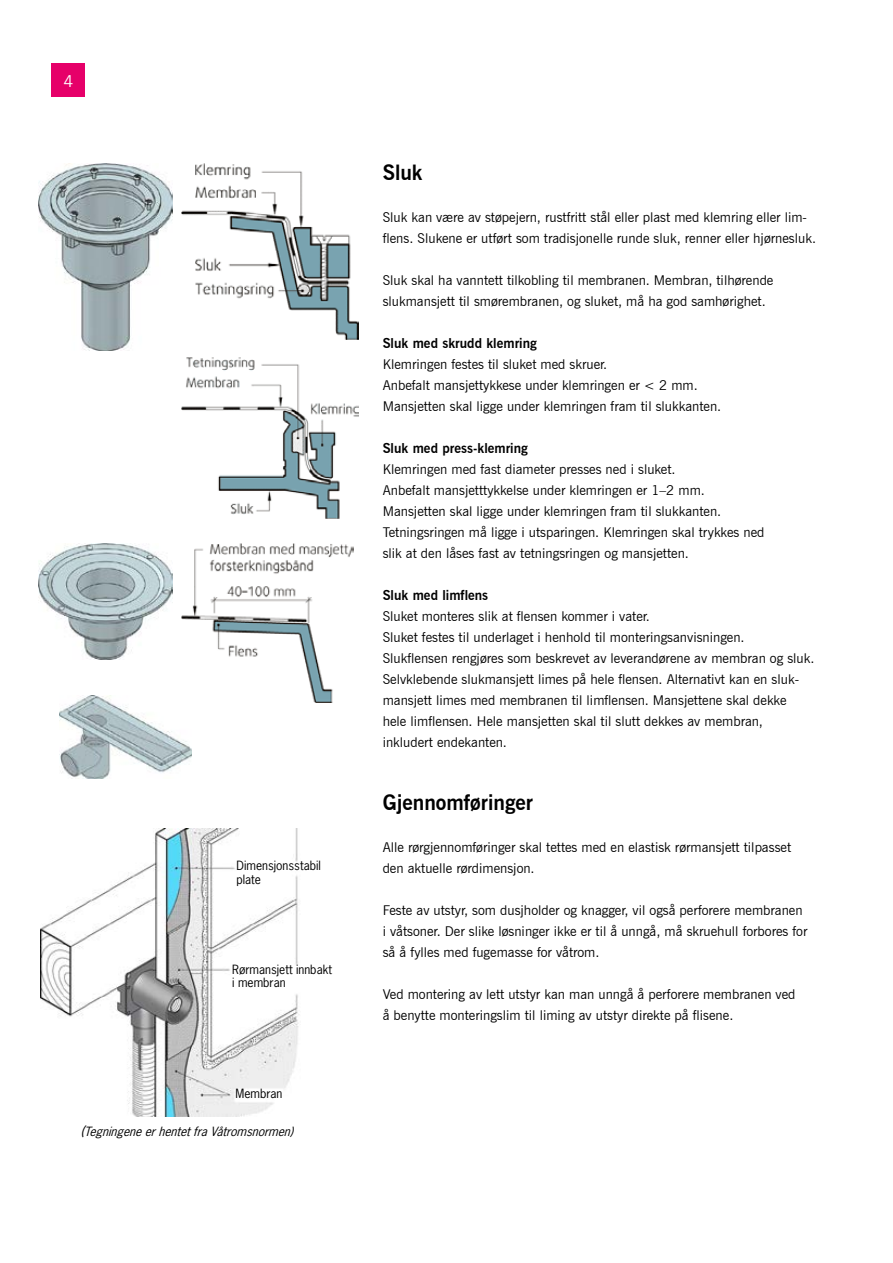
<style>
.page{position:relative;width:893px;height:1263px;background:#fff}
.page>*{position:absolute;margin:0;border:0;box-sizing:border-box;transform-origin:0 0}
.t1{font:700 21px "News Gothic BT";color:#000}
.t2{font:16.5px "News Gothic BT";color:#fff}
.t3{font:13.5px/21px "News Gothic BT";color:#000}
.t4{font:700 13.5px "News Gothic BT";color:#000}
.t5{font:12px/13.5px "News Gothic Std";color:#000}
.t6{font:italic 12px "News Gothic Std";color:#000}
.s1{font-size:13.5px}
</style>
<div class="page">
<div style="left:52px;top:64px;width:33px;height:33px;background:#e60069"></div>
<img style="left:38px;top:164px;width:135px;height:187px">
<img style="left:182px;top:164px;width:176px;height:175px">
<img style="left:182px;top:357px;width:176px;height:162px">
<img style="left:38px;top:543px;width:135px;height:117px">
<img style="left:59px;top:696px;width:132px;height:82px">
<img style="left:182px;top:543px;width:172px;height:159px">
<img style="left:41px;top:828px;width:259px;height:288px">
<div style="left:236px;top:859px;width:92px;height:33px;background:#fff"></div>
<div style="left:235px;top:1086px;width:54px;height:19px;background:#fff"></div>
<div style="left:231px;top:962px;width:108px;height:32px;background:#fff"></div>
<p class="t2" style="left:63px;top:71px;width:11px">4</p>
<p class="t5" style="left:237px;top:859px;width:86px">Dimensjonsstabil plate</p>
<p class="t5" style="left:232px;top:962px;width:101px">Rørmansjett innbakt i membran</p>
<p class="t5" style="left:235px;top:1086px;width:48px">Membran</p>
<p class="t6" style="left:81px;top:1123px;width:218px"><span class="s1">(</span>TegningeneerhentetfraVåtromsnormen)</p>
<h1 class="t1" style="left:383px;top:160px;width:41px">Sluk</h1>
<p class="t3" style="left:383px;top:207px;width:435px">Sluk kan være av støpejern, rustfritt stål eller plast med klemring eller lim&shy;flens. Slukene er utført som tradisjonelle runde sluk, renner eller hjørnesluk.</p>
<p class="t3" style="left:383px;top:270px;width:392px">Sluk skal ha vanntett tilkobling til membranen. Membran, tilhørende slukmansjett til smørembranen, og sluket, må ha god samhørighet.</p>
<p class="t4" style="left:383px;top:335px;width:156px">Sluk med skrudd klemring</p>
<p class="t3" style="left:383px;top:354px;width:340px">Klemringen festes til sluket med skruer.<br>Anbefalt mansjettykkese under klemringen er &lt; 2 mm.<br>Mansjetten skal ligge under klemringen fram til slukkanten.</p>
<p class="t4" style="left:383px;top:440px;width:147px">Sluk med press-klemring</p>
<p class="t3" style="left:383px;top:459px;width:383px">Klemringen med fast diameter presses ned i sluket.<br>Anbefalt mansjetttykkelse under klemringen er 1–2 mm.<br>Mansjetten skal ligge under klemringen fram til slukkanten.<br>Tetningsringen må ligge i utsparingen. Klemringen skal trykkes ned slik at den låses fast av tetningsringen og mansjetten.</p>
<p class="t4" style="left:383px;top:587px;width:107px">Sluk med limflens</p>
<p class="t3" style="left:383px;top:606px;width:433px">Sluket monteres slik at flensen kommer i vater.<br>Sluket festes til underlaget i henhold til monteringsanvisningen.<br>Slukflensen rengjøres som beskrevet av leverandørene av membran og sluk.<br>Selvklebende slukmansjett limes på hele flensen. Alternativt kan en sluk&shy;mansjett limes med membranen til limflensen. Mansjettene skal dekke<br>hele limflensen. Hele mansjetten skal til slutt dekkes av membran, inkludert endekanten.</p>
<h1 class="t1" style="left:383px;top:790px;width:152px">Gjennomføringer</h1>
<p class="t3" style="left:383px;top:837px;width:410px">Alle rørgjennomføringer skal tettes med en elastisk rørmansjett tilpasset den aktuelle rørdimensjon.</p>
<p class="t3" style="left:383px;top:900px;width:426px">Feste av utstyr, som dusjholder og knagger, vil også perforere membranen i våtsoner. Der slike løsninger ikke er til å unngå, må skruehull forbores for så å fylles med fugemasse for våtrom.</p>
<p class="t3" style="left:383px;top:984px;width:414px">Ved montering av lett utstyr kan man unngå å perforere membranen ved å benytte monteringslim til liming av utstyr direkte på flisene.</p>
</div>
